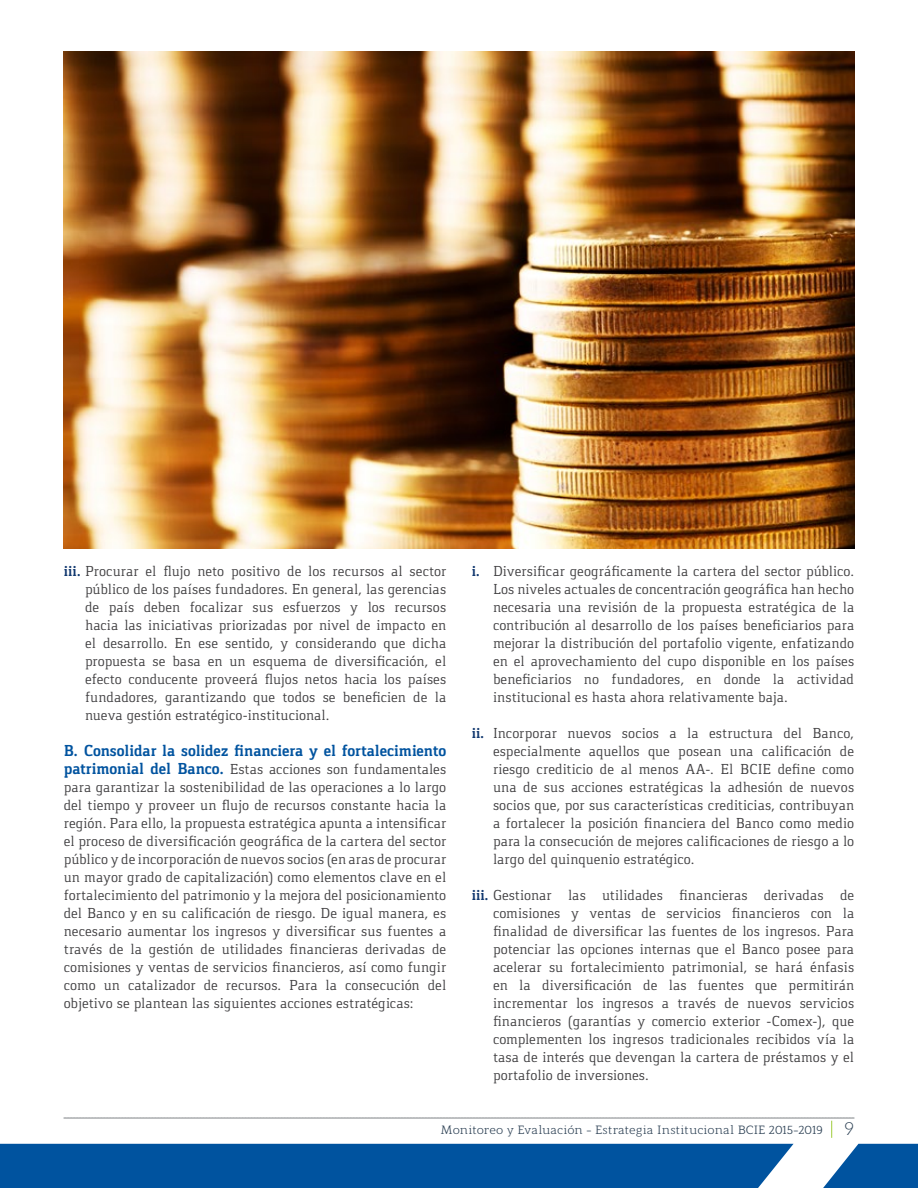
<style>
.page{position:relative;width:918px;height:1188px;background:#fff}
.page>*{position:absolute;margin:0;border:0;box-sizing:border-box;transform-origin:0 0}
.t1{font:700 16.5px "Gaspar";letter-spacing:-.005em;color:#00539f}
.t2{font:15px/18px "Gaspar";color:#414042;text-align:justify}
.t3{font:12px "Modum";letter-spacing:.005em;color:#2e4255}
.s1{font-weight:700;color:#11386f}
.s2{font-weight:700;font-size:16.5px;color:#00539f}
.s3{font-family:"Aleo";font-weight:300;font-size:18px}
</style>
<div class="page">
<svg style="left:64px;top:1117px;width:790px;height:21px"></svg>
<svg style="left:0;top:1144px;width:918px;height:44px"></svg>
<img style="left:64px;top:51px;width:790px;height:498px">
<p class="t2" style="left:85px;top:562px;width:363px;text-indent:-21px"><span class="s1">iii.</span> Procurar el flujo neto positivo de los recursos al sector público de los países fundadores. En general, las gerencias de país deben focalizar sus esfuerzos y los recursos hacia las iniciativas priorizadas por nivel de impacto en el desarrollo. En ese sentido, y considerando que dicha propuesta se basa en un esquema de diversificación, el efecto conducente proveerá flujos netos hacia los países fundadores, garantizando que todos se beneficien de la nueva gestión estratégico-institucional.</p>
<p class="t1" style="left:64px;top:741px;width:384px">B. Consolidar la solidez financiera y el fortalecimiento</p>
<p class="t2" style="left:64px;top:760px;width:384px"><span class="s2">patrimonial del Banco.</span> Estas acciones son fundamentales para garantizar la sostenibilidad de las operaciones a lo largo del tiempo y proveer un flujo de recursos constante hacia la región. Para ello, la propuesta estratégica apunta a intensificar el proceso de diversificación geográfica de la cartera del sector público y de incorporación de nuevos socios (en aras de procurar un mayor grado de capitalización) como elementos clave en el fortalecimiento del patrimonio y la mejora del posicionamiento del Banco y en su calificación de riesgo. De igual manera, es necesario aumentar los ingresos y diversificar sus fuentes a través de la gestión de utilidades financieras derivadas de comisiones y ventas de servicios financieros, así como fungir como un catalizador de recursos. Para la consecución del objetivo se plantean las siguientes acciones estratégicas:</p>
<p class="t2" style="left:493px;top:562px;width:363px;text-indent:-21px"><span class="s1">i.</span> Diversificar geográficamente la cartera del sector público.<br>Los niveles actuales de concentración geográfica han hecho necesaria una revisión de la propuesta estratégica de la contribución al desarrollo de los países beneficiarios para mejorar la distribución del portafolio vigente, enfatizando en el aprovechamiento del cupo disponible en los países beneficiarios no fundadores, en donde la actividad institucional es hasta ahora relativamente baja.</p>
<p class="t2" style="left:493px;top:724px;width:363px;text-indent:-21px"><span class="s1">ii.</span> Incorporar nuevos socios a la estructura del Banco, especialmente aquellos que posean una calificación de riesgo crediticio de al menos AA-. El BCIE define como una de sus acciones estratégicas la adhesión de nuevos socios que, por sus características crediticias, contribuyan a fortalecer la posición financiera del Banco como medio para la consecución de mejores calificaciones de riesgo a lo largo del quinquenio estratégico.</p>
<p class="t2" style="left:493px;top:886px;width:363px;text-indent:-21px"><span class="s1">iii.</span> Gestionar las utilidades financieras derivadas de comisiones y ventas de servicios financieros con la finalidad de diversificar las fuentes de los ingresos. Para potenciar las opciones internas que el Banco posee para acelerar su fortalecimiento patrimonial, se hará énfasis en la diversificación de las fuentes que permitirán incrementar los ingresos a través de nuevos servicios financieros (garantías y comercio exterior -Comex-), que complementen los ingresos tradicionales recibidos vía la tasa de interés que devengan la cartera de préstamos y el portafolio de inversiones.</p>
<p class="t3" style="left:441px;top:1120px;width:415px">Monitoreo y Evaluación - Estrategia Institucional BCIE 2015-2019 <span class="s3">9</span></p>
</div>
